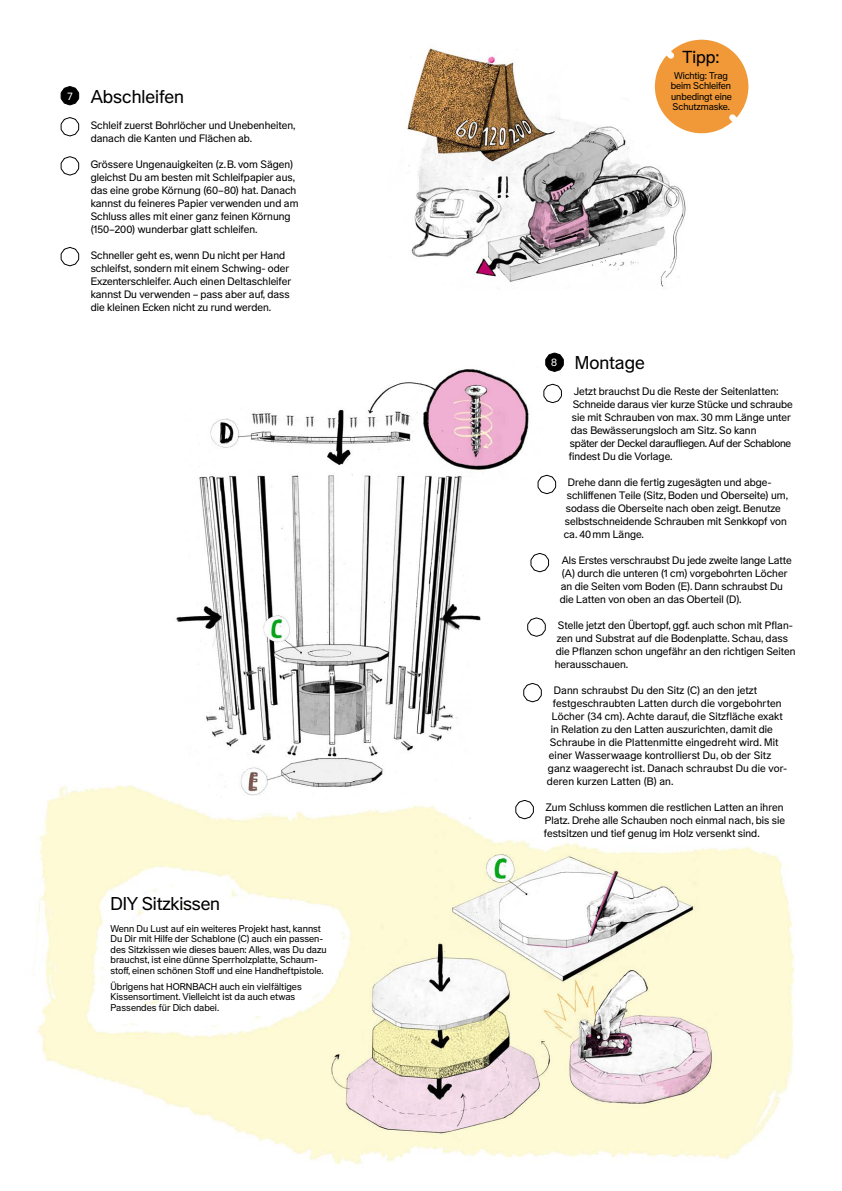
<style>
.page{position:relative;width:842px;height:1191px;background:#fff}
.page>*{position:absolute;margin:0;border:0;box-sizing:border-box;transform-origin:0 0}
.t1{font:18px "Werk Hornbach";color:#000}
.t2{font:16.9px "Werk Hornbach";color:#000}
.t3{font:10.5px/13px "Werk Hornbach";color:#000}
.t4{font:10.5px "Werk Hornbach";letter-spacing:-.02em;color:#000}
.t5{font:10.5px "Werk Hornbach";color:#fff}
.t6{font:9.5px/10.5px "Werk Hornbach";color:#000}
</style>
<div class="page">
<img style="left:176px;top:369px;width:368px;height:400px">
<img style="left:405px;top:39px;width:301px;height:248px">
<svg style="left:61px;top:117px;width:18px;height:19px"></svg>
<svg style="left:61px;top:156px;width:18px;height:19px"></svg>
<svg style="left:61px;top:247px;width:18px;height:19px"></svg>
<svg style="left:544px;top:384px;width:18px;height:19px"></svg>
<svg style="left:538px;top:475px;width:18px;height:19px"></svg>
<svg style="left:531px;top:553px;width:18px;height:19px"></svg>
<svg style="left:527px;top:617px;width:18px;height:19px"></svg>
<svg style="left:523px;top:683px;width:19px;height:19px"></svg>
<svg style="left:61px;top:86px;width:18px;height:19px"></svg>
<svg style="left:545px;top:353px;width:19px;height:18px"></svg>
<img style="left:38px;top:769px;width:756px;height:396px">
<svg style="left:655px;top:40px;width:93px;height:93px"></svg>
<p class="t5" style="left:67px;top:90px;width:7px">7</p>
<h1 class="t1" style="left:91px;top:85px;width:95px">Abschleifen</h1>
<p class="t3" style="left:91px;top:119px;width:206px">Schleif zuerst Bohrlöcher und Unebenheiten, danach die Kanten und Flächen ab.</p>
<p class="t3" style="left:91px;top:158px;width:209px">Grössere Ungenauigkeiten (z.B. vom Sägen) gleichst Du am besten mit Schleifpapier aus, das eine grobe Körnung (60–80) hat. Danach kannst du feineres Papier verwenden und am Schluss alles mit einer ganz feinen Körnung (150–200) wunderbar glatt schleifen.</p>
<p class="t3" style="left:91px;top:249px;width:202px">Schneller geht es, wenn Du nicht per Hand schleifst, sondern mit einem Schwing- oder Exzenterschleifer. Auch einen Deltaschleifer kannst Du verwenden – pass aber auf, dass die kleinen Ecken nicht zu rund werden.</p>
<h1 class="t1" style="left:111px;top:893px;width:111px">DIY Sitzkissen</h1>
<p class="t6" style="left:111px;top:923px;width:218px">Wenn Du Lust auf ein weiteres Projekt hast, kannst Du Dir mit Hilfe der Schablone (C) auch ein passen&shy;des Sitzkissen wie dieses bauen: Alles, was Du dazu brauchst, ist eine dünne Sperrholzplatte, Schaum&shy;stoff, einen schönen Stoff und eine Handheftpistole.</p>
<p class="t6" style="left:111px;top:981px;width:193px">Übrigens hat HORNBACH auch ein vielfältiges<br>Kissensortiment. Vielleicht ist da auch etwas<br>Passendes für Dich dabei.</p>
<h2 class="t2" style="left:682px;top:46px;width:39px">Tipp:</h2>
<p class="t6" style="left:671px;top:70px;width:62px;text-align:center">Wichtig: Trag beim Schleifen unbedingt eine<br>Schutzmaske.</p>
<h1 class="t1" style="left:575px;top:352px;width:71px">Montage</h1>
<p class="t3" style="left:574px;top:385px;width:206px">Jetzt brauchst Du die Reste der Seitenlatten:</p>
<p class="t3" style="left:573px;top:398px;width:221px">Schneide daraus vier kurze Stücke und schraube</p>
<p class="t3" style="left:572px;top:411px;width:221px">sie mit Schrauben von max. 30 mm Länge unter</p>
<p class="t3" style="left:571px;top:424px;width:187px">das Bewässerungsloch am Sitz. So kann</p>
<p class="t4" style="left:570px;top:437px;width:223px">später der Deckel daraufliegen. Auf der Schablone</p>
<p class="t3" style="left:569px;top:450px;width:105px">findest Du die Vorlage.</p>
<p class="t3" style="left:564px;top:476px;width:226px;text-indent:4px">Drehe dann die fertig zugesägten und abge&shy;schliffenen Teile (Sitz, Boden und Oberseite) um, sodass die Oberseite nach oben zeigt. Benutze selbstschneidende Schrauben mit Senkkopf von ca. 40mm Länge.</p>
<p class="t3" style="left:560px;top:554px;width:233px">Als Erstes verschraubst Du jede zweite lange Latte (A) durch die unteren (1 cm) vorgebohrten Löcher an die Seiten vom Boden (E). Dann schraubst Du die Latten von oben an das Oberteil (D).</p>
<p class="t3" style="left:555px;top:619px;width:242px">Stelle jetzt den Übertopf, ggf. auch schon mit Pflan&shy;zen und Substrat auf die Bodenplatte. Schau, dass die Pflanzen schon ungefähr an den richtigen Seiten herausschauen.</p>
<p class="t3" style="left:554px;top:684px;width:205px">Dann schraubst Du den Sitz (C) an den jetzt</p>
<p class="t3" style="left:553px;top:697px;width:230px">festgeschraubten Latten durch die vorgebohrten</p>
<p class="t3" style="left:552px;top:710px;width:233px">Löcher (34 cm). Achte darauf, die Sitzfläche exakt</p>
<p class="t3" style="left:551px;top:723px;width:224px">in Relation zu den Latten auszurichten, damit die</p>
<p class="t3" style="left:550px;top:736px;width:230px">Schraube in die Plattenmitte eingedreht wird. Mit</p>
<p class="t3" style="left:549px;top:749px;width:224px">einer Wasserwaage kontrollierst Du, ob der Sitz</p>
<p class="t3" style="left:548px;top:762px;width:241px">ganz waagerecht ist. Danach schraubst Du die vor-</p>
<p class="t3" style="left:547px;top:775px;width:128px">deren kurzen Latten (B) an.</p>
<p class="t3" style="left:544px;top:801px;width:243px">Zum Schluss kommen die restlichen Latten an ihren<br>Platz. Drehe alle Schauben noch einmal nach, bis sie festsitzen und tief genug im Holz versenkt sind.</p>
<p class="t5" style="left:551px;top:356px;width:7px">8</p>
</div>
